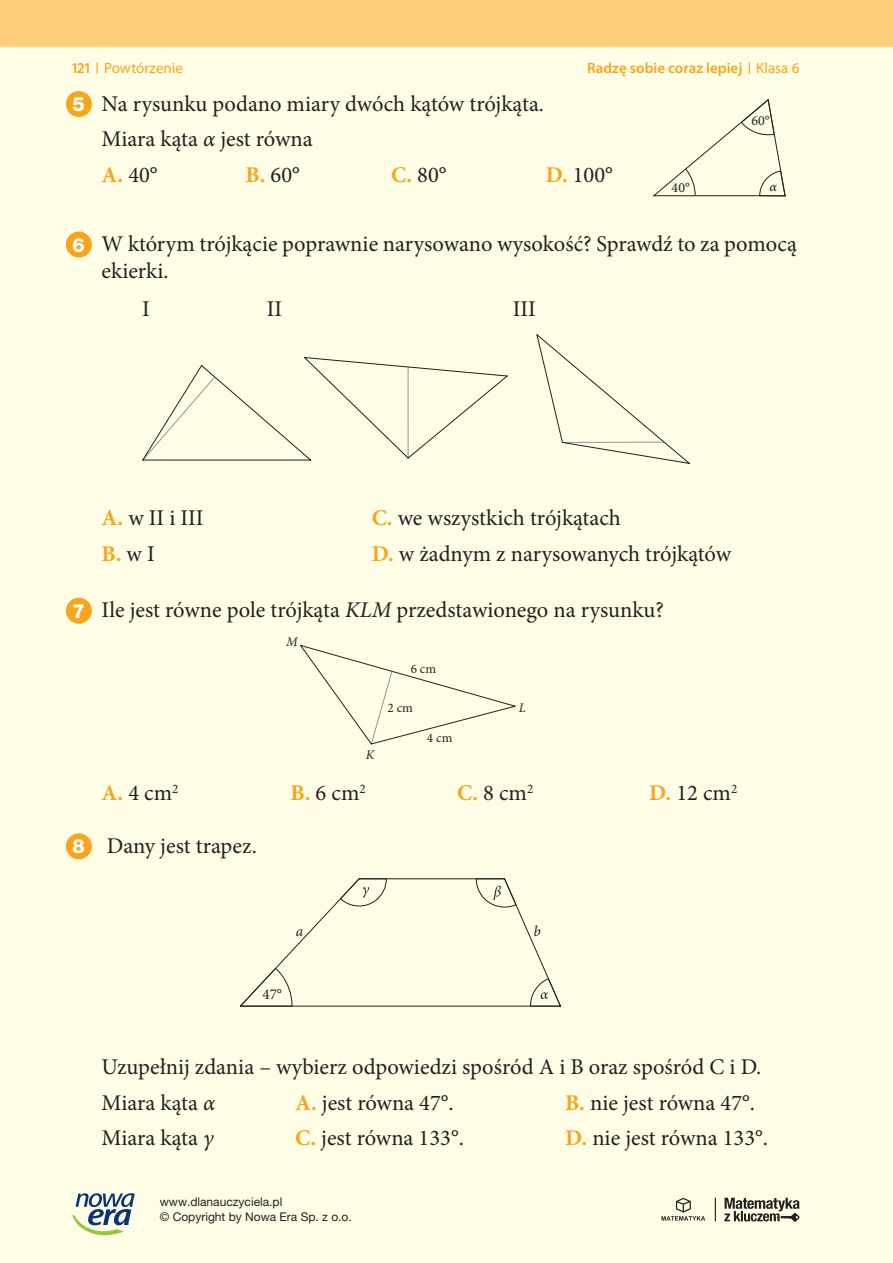
<style>
.page{position:relative;width:893px;height:1263px;background:#fffde5}
.page>*{position:absolute;margin:0;border:0;box-sizing:border-box;transform-origin:0 0}
.t1{font:22.5px/35.5px "Minion Pro";color:#231f20}
.t2{font:700 22.5px "Minion Pro";color:#f9a51b}
.t3{font:800 19.5px "Helvetica Neue LT Pro";color:#fff}
.t4{font:600 15px "Myriad Pro";color:#f9a51b}
.t5{font:15px "Myriad Pro";color:#f9a51b}
.t6{font:15px "Minion Pro";color:#231f20}
.t7{font:italic 15px "Minion Pro";color:#231f20}
.t8{font:13.95px "Minion Pro";color:#231f20}
.t9{font:italic 13.95px "Minion Pro";color:#231f20}
.t10{font:13.05px "Minion Pro";color:#231f20}
.t11{font:italic 13.05px "Minion Pro";color:#231f20}
.t12{font:12px/15px "Helvetica Neue LT Pro";color:#231f20}
.s1{font-weight:600}
.s2{font-weight:400}
.s3{font-style:italic}
.s4{font-weight:700;color:#f9a51b}
.s5{font-weight:400;color:#231f20}
</style>
<div class="page">
<div style="left:0;top:0;width:893px;height:47px;background:#fece7a"></div>
<div style="left:66px;top:91px;width:26px;height:26px;background:#f9a51b;border-radius:50%"></div>
<div style="left:66px;top:232px;width:26px;height:26px;background:#f9a51b;border-radius:50%"></div>
<div style="left:66px;top:598px;width:26px;height:26px;background:#f9a51b;border-radius:50%"></div>
<div style="left:66px;top:833px;width:26px;height:26px;background:#f9a51b;border-radius:50%"></div>
<svg style="left:653px;top:99px;width:133px;height:98px"></svg>
<svg style="left:300px;top:645px;width:216px;height:100px"></svg>
<svg style="left:142px;top:357px;width:366px;height:104px"></svg>
<svg style="left:536px;top:334px;width:154px;height:130px"></svg>
<svg style="left:240px;top:878px;width:321px;height:128px"></svg>
<svg style="left:72px;top:1193px;width:63px;height:43px"></svg>
<svg style="left:724px;top:1198px;width:76px;height:24px"></svg>
<svg style="left:661px;top:1198px;width:44px;height:22px"></svg>
<svg style="left:715px;top:1198px;width:1px;height:23px"></svg>
<svg style="left:97px;top:62px;width:1px;height:12px"></svg>
<svg style="left:749px;top:62px;width:1px;height:12px"></svg>
<p class="t5" style="left:72px;top:60px;width:112px"><span class="s1">121</span> Powtórzenie</p>
<p class="t4" style="left:587px;top:60px;width:214px">Radzę sobie coraz lepiej <span class="s2">Klasa 6</span></p>
<p class="t3" style="left:73px;top:92px;width:14px">5</p>
<p class="t3" style="left:73px;top:233px;width:14px">6</p>
<p class="t1" style="left:102px;top:86px;width:444px">Na rysunku podano miary dwóch kątów trójkąta.<br>Miara kąta <span class="s3">α</span> jest równa<br><span class="s4">A.</span> 40°</p>
<p class="t1" style="left:246px;top:157px;width:56px"><span class="s4">B.</span> 60°</p>
<p class="t1" style="left:391px;top:157px;width:57px"><span class="s4">C.</span> 80°</p>
<p class="t1" style="left:546px;top:157px;width:69px"><span class="s4">D.</span> 100°</p>
<p class="t8" style="left:751px;top:113px;width:20px">60°</p>
<p class="t8" style="left:672px;top:179px;width:20px">40°</p>
<p class="t9" style="left:769px;top:178px;width:9px">α</p>
<p class="t1" style="left:102px;top:231px;width:697px;line-height:27px">W którym trójkącie poprawnie narysowano wysokość? Sprawdź to za pomocą ekierki.</p>
<p class="t1" style="left:142px;top:291px;width:9px">I</p>
<p class="t1" style="left:267px;top:291px;width:17px">II</p>
<p class="t1" style="left:513px;top:291px;width:25px">III</p>
<p class="t3" style="left:73px;top:599px;width:14px">7</p>
<p class="t3" style="left:73px;top:835px;width:14px">8</p>
<p class="t1" style="left:102px;top:500px;width:103px"><span class="s4">A.</span> w II i III</p>
<p class="t1" style="left:372px;top:500px;width:251px"><span class="s4">C.</span> we wszystkich trójkątach</p>
<p class="t2" style="left:102px;top:537px;width:55px">B. <span class="s5">w I</span></p>
<p class="t1" style="left:372px;top:536px;width:361px"><span class="s4">D.</span> w żadnym z narysowanych trójkątów</p>
<p class="t1" style="left:102px;top:592px;width:564px">Ile jest równe pole trójkąta <span class="s3">KLM</span> przedstawionego na rysunku?</p>
<p class="t11" style="left:286px;top:634px;width:13px">M</p>
<p class="t11" style="left:366px;top:747px;width:10px">K</p>
<p class="t10" style="left:411px;top:661px;width:27px">6 cm</p>
<p class="t10" style="left:387px;top:700px;width:27px">2 cm</p>
<p class="t10" style="left:427px;top:730px;width:27px">4 cm</p>
<p class="t11" style="left:519px;top:700px;width:8px">L</p>
<p class="t1" style="left:102px;top:775px;width:78px"><span class="s4">A.</span> 4 cm<sup>2</sup></p>
<p class="t1" style="left:291px;top:775px;width:77px"><span class="s4">B.</span> 6 cm<sup>2</sup></p>
<p class="t1" style="left:457px;top:775px;width:78px"><span class="s4">C.</span> 8 cm<sup>2</sup></p>
<p class="t1" style="left:649px;top:775px;width:90px"><span class="s4">D.</span> 12 cm<sup>2</sup></p>
<p class="t1" style="left:107px;top:828px;width:152px">Dany jest trapez.</p>
<p class="t7" style="left:296px;top:922px;width:9px">a</p>
<p class="t7" style="left:533px;top:922px;width:9px">b</p>
<p class="t6" style="left:263px;top:984px;width:21px">47°</p>
<p class="t1" style="left:102px;top:1049px;width:661px">Uzupełnij zdania – wybierz odpowiedzi spośród A i B oraz spośród C i D.<br>Miara kąta <span class="s3">α</span></p>
<p class="t1" style="left:295px;top:1085px;width:160px"><span class="s4">A.</span> jest równa 47°.</p>
<p class="t1" style="left:565px;top:1085px;width:191px"><span class="s4">B.</span> nie jest równa 47°.</p>
<p class="t1" style="left:102px;top:1120px;width:114px">Miara kąta <span class="s3">γ</span></p>
<p class="t1" style="left:295px;top:1120px;width:170px"><span class="s4">C.</span> jest równa 133°.</p>
<p class="t1" style="left:565px;top:1120px;width:204px"><span class="s4">D.</span> nie jest równa 133°.</p>
<p class="t12" style="left:160px;top:1194px;width:194px">www.dlanauczyciela.pl<br>© Copyright by Nowa Era Sp. z o.o.</p>
</div>
